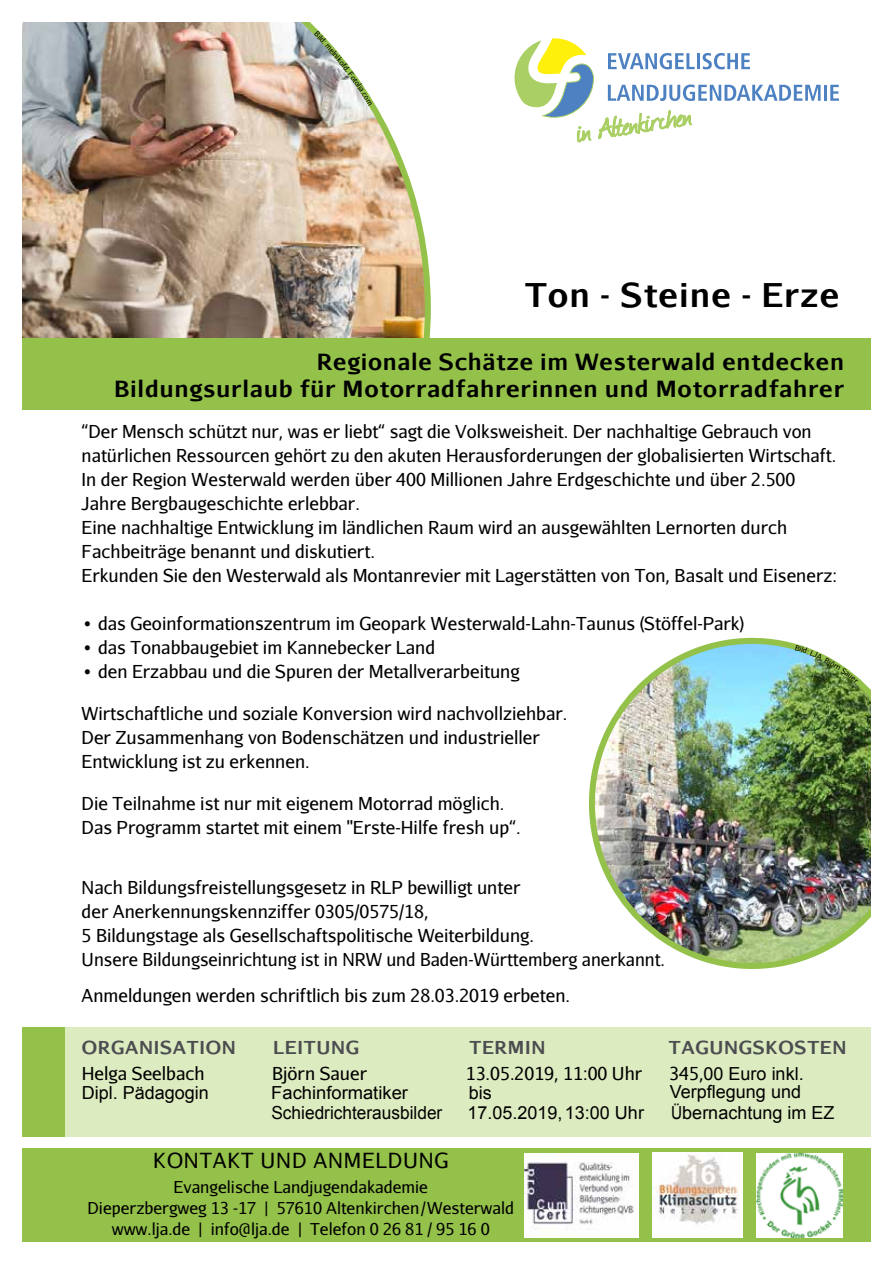
<style>
.page{position:relative;width:893px;height:1263px;background:#fff}
.page>*{position:absolute;margin:0;border:0;box-sizing:border-box;transform-origin:0 0}
.t1{font:700 33px "Aurulent Sans";letter-spacing:.03em;color:#000}
.t2{font:700 22.5px/27px "Aurulent Sans";letter-spacing:.03em;color:#000;text-align:right}
.t3{font:21px "Aurulent Sans";color:#000}
.t4{font:18px/24px "Aurulent Sans";color:#000}
.t5{font:18px "Arial";color:#000}
.t6{font:700 18px "Aurulent Sans";letter-spacing:.04em;color:#4b4d50}
.t7{font:18px "Arial";color:#000;scale:.96 1}
.t8{font:18px "Arial";color:#000;scale:.85 1}
.t9{font:16.5px/21px "Aurulent Sans";color:#000;text-align:center}
.t10{font:7.5px "Aurulent Sans";color:#000}
.s1{font-family:"Bask Old Face"}
.s2{font-family:"Aurulent Sans"}
</style>
<div class="page">
<div style="left:22px;top:1027px;width:851px;height:109px;background:#ddebc0"></div>
<img style="left:22px;top:22px;width:409px;height:316px">
<hr style="left:824px;top:85px;width:3px;height:16px;background:#4e81c1">
<svg style="left:830px;top:85px;width:9px;height:16px"></svg>
<svg style="left:515px;top:38px;width:306px;height:105px"></svg>
<div style="left:21px;top:1148px;width:851px;height:94px;background:#94c14a"></div>
<img style="left:590px;top:637px;width:281px;height:332px">
<div style="left:21px;top:338px;width:852px;height:71px;background:#94c14a"></div>
<div style="left:22px;top:1027px;width:43px;height:109px;background:#94c14a"></div>
<img style="left:524px;top:1153px;width:115px;height:84px">
<img style="left:653px;top:1153px;width:90px;height:84px">
<img style="left:757px;top:1153px;width:86px;height:84px">
<div style="left:872px;top:0;width:21px;height:1263px;background:#fff"></div>
<svg style="left:314px;top:31px;width:7px;height:7px"></svg>
<svg style="left:325px;top:44px;width:33px;height:39px"></svg>
<svg style="left:361px;top:92px;width:11px;height:14px"></svg>
<img style="left:795px;top:645px;width:63px;height:38px">
<p class="t10" style="left:322px;top:33px;width:11px;rotate:47deg">ild:</p>
<p class="t10" style="left:360px;top:79px;width:13px;rotate:56deg">olia</p>
<h1 class="t1" style="left:525px;top:270px;width:316px">Ton - Steine - Erze</h1>
<p class="t2" style="left:114px;top:346px;width:732px">Regionale Schätze im Westerwald entdecken<br>Bildungsurlaub für Motorradfahrerinnen und Motorradfahrer</p>
<p class="t4" style="left:82px;top:418px;width:757px">“Der Mensch schützt nur, was er liebt“ sagt die Volksweisheit. Der nachhaltige Gebrauch von natürlichen Ressourcen gehört zu den akuten Herausforderungen der globalisierten Wirtschaft.<br>In der Region Westerwald werden über 400 Millionen Jahre Erdgeschichte und über 2.500<br>Jahre Bergbaugeschichte erlebbar.<br>Eine nachhaltige Entwicklung im ländlichen Raum wird an ausgewählten Lernorten durch Fachbeiträge benannt und diskutiert.<br>Erkunden Sie den Westerwald als Montanrevier mit Lagerstätten von Ton, Basalt und Eisenerz:</p>
<p class="t4" style="left:82px;top:610px;width:664px"><span class="s1">•</span> das Geoinformationszentrum im Geopark Westerwald-Lahn-Taunus (Stöffel-Park)</p>
<p class="t4" style="left:82px;top:634px;width:355px"><span class="s1">•</span> das Tonabbaugebiet im Kannebecker Land</p>
<p class="t4" style="left:82px;top:658px;width:440px"><span class="s1">•</span> den Erzabbau und die Spuren der Metallverarbeitung</p>
<p class="t4" style="left:82px;top:700px;width:487px">Wirtschaftliche und soziale Konversion wird nachvollziehbar.<br>Der Zusammenhang von Bodenschätzen und industrieller<br>Entwicklung ist zu erkennen.</p>
<p class="t4" style="left:82px;top:790px;width:441px">Die Teilnahme ist nur mit eigenem Motorrad möglich.<br>Das Programm startet mit einem "Erste-Hilfe fresh up“.</p>
<p class="t4" style="left:82px;top:874px;width:585px">Nach Bildungsfreistellungsgesetz in RLP bewilligt unter<br>der Anerkennungskennziffer 0305/0575/18,<br>5 Bildungstage als Gesellschaftspolitische Weiterbildung.<br>Unsere Bildungseinrichtung ist in NRW und Baden-Württemberg anerkannt.</p>
<p class="t4" style="left:82px;top:982px;width:490px">Anmeldungen werden schriftlich bis zum 28.03.2019 erbeten.</p>
<p class="t6" style="left:82px;top:1034px;width:156px">ORGANISATION</p>
<p class="t6" style="left:273px;top:1034px;width:72px">Leitung</p>
<p class="t6" style="left:469px;top:1034px;width:26px">Termin</p>
<p class="t6" style="left:669px;top:1034px;width:70px">Tagungs</p>
<p class="t6" style="left:765px;top:1034px;width:28px">kosten</p>
<p class="t4" style="left:82px;top:1060px;width:124px">Helga Seelbach</p>
<p class="t4" style="left:272px;top:1060px;width:96px">Björn Sauer</p>
<p class="t4" style="left:466px;top:1060px;width:178px">13.05.2019, 11:00 Uhr</p>
<p class="t5" style="left:669px;top:1061px;width:136px"><span class="s2">345,</span>00 Euro inkl.</p>
<p class="t5" style="left:82px;top:1081px;width:129px">Dipl. Pädagogin</p>
<p class="t5" style="left:271px;top:1081px;width:138px">Fachinformatiker</p>
<p class="t5" style="left:469px;top:1081px;width:25px">bis</p>
<p class="t5" style="left:670px;top:1079px;width:133px">Verpflegung und</p>
<p class="t7" style="left:271px;top:1100px;width:180px">Schiedrichterausbilder</p>
<p class="t5" style="left:467px;top:1100px;width:178px">17.05.2019, 13:00 Uhr</p>
<p class="t8" style="left:671px;top:1100px;width:193px">Übernachtung im EZ</p>
<p class="t3" style="left:153px;top:1147px;width:46px">Kontakt</p>
<p class="t3" style="left:261px;top:1147px;width:16px">und</p>
<p class="t3" style="left:313px;top:1147px;width:31px">Anmeldung</p>
<p class="t9" style="left:88px;top:1176px;width:428px">Evangelische Landjugendakademie<br>Dieperzbergweg 13 -17 | 57610 Altenkirchen/Westerwald www.lja.de | info@lja.de | Telefon 0 26 81 / 95 16 0</p>
</div>
